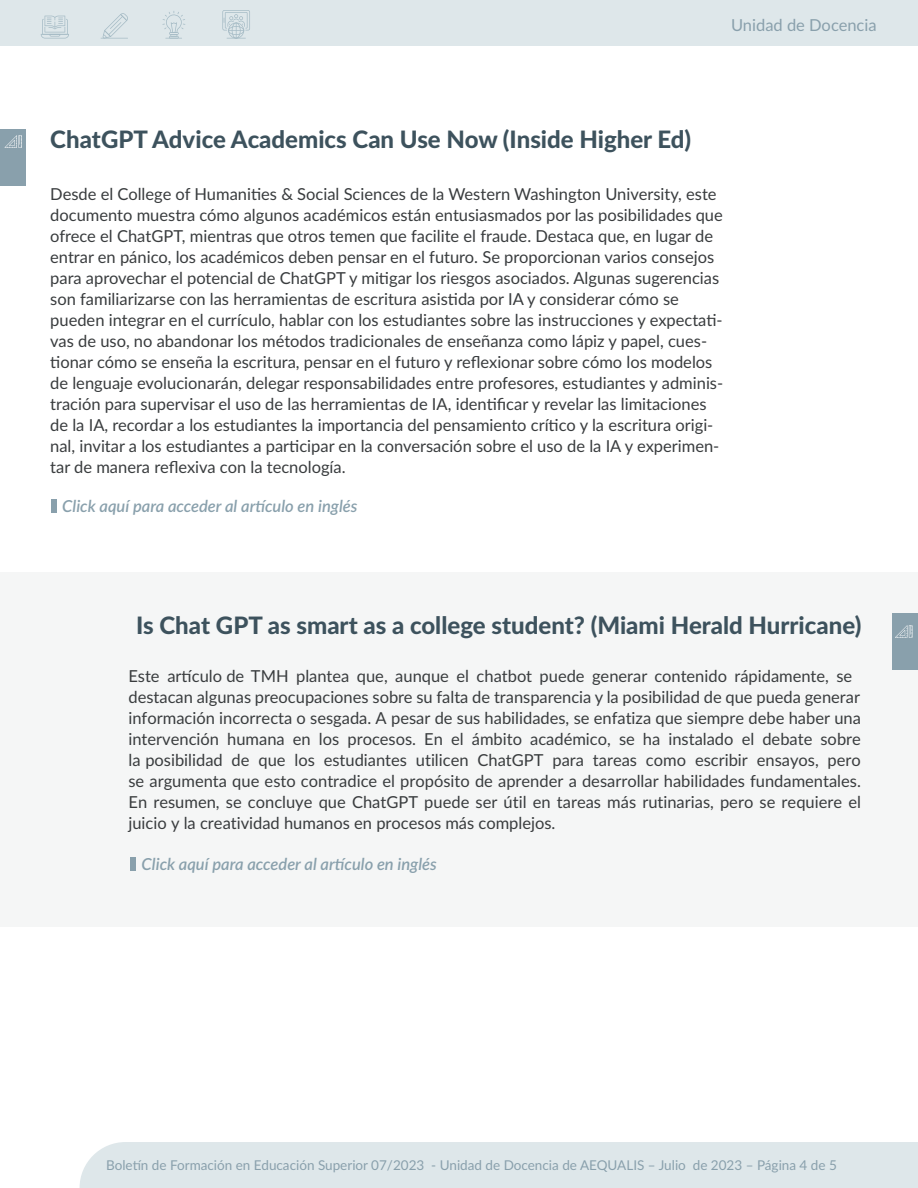
<style>
.page{position:relative;width:918px;height:1188px;background:#fff}
.page>*{position:absolute;margin:0;border:0;box-sizing:border-box;transform-origin:0 0}
.t1{font:800 24px "Lato";color:#3d525d}
.t2{font:16.5px/21px "Lato";color:#393c3e}
.t3{font:italic 600 16.5px "Lato";color:#89a0ac}
.t4{font:16.5px "Lato";color:#89a0ac}
.t5{font:13.5px "Lato";color:#89a0ac}
</style>
<div class="page">
<div style="left:0;top:572px;width:918px;height:354px;background:#f5f6f6"></div>
<div style="left:0;top:0;width:918px;height:46px;background:#dee7ea"></div>
<svg style="left:41px;top:16px;width:28px;height:23px"></svg>
<svg style="left:162px;top:11px;width:23px;height:28px"></svg>
<svg style="left:222px;top:10px;width:28px;height:29px"></svg>
<svg style="left:101px;top:13px;width:27px;height:26px"></svg>
<div style="left:0;top:129px;width:26px;height:56px;background:#89a0ac"></div>
<div style="left:80px;top:1142px;width:838px;height:46px;background:#dee7ea"></div>
<div style="left:51px;top:500px;width:6px;height:13px;background:#89a0ac"></div>
<div style="left:892px;top:614px;width:26px;height:56px;background:#89a0ac"></div>
<svg style="left:5px;top:135px;width:17px;height:13px"></svg>
<div style="left:130px;top:858px;width:6px;height:13px;background:#89a0ac"></div>
<svg style="left:895px;top:625px;width:17px;height:13px"></svg>
<p class="t4" style="left:731px;top:13px;width:147px">Unidad de Docencia</p>
<h1 class="t1" style="left:50px;top:121px;width:643px">ChatGPT Advice Academics Can Use Now (Inside Higher Ed)</h1>
<p class="t2" style="left:50px;top:183px;width:674px">Desde el College of Humanities &amp; Social Sciences de la Western Washington University, este documento muestra cómo algunos académicos están entusiasmados por las posibilidades que ofrece el ChatGPT, mientras que otros temen que facilite el fraude. Destaca que, en lugar de entrar en pánico, los académicos deben pensar en el futuro. Se proporcionan varios consejos para aprovechar el potencial de ChatGPT y mitigar los riesgos asociados. Algunas sugerencias son familiarizarse con las herramientas de escritura asistida por IA y considerar cómo se pueden integrar en el currículo, hablar con los estudiantes sobre las instrucciones y expectati&shy;vas de uso, no abandonar los métodos tradicionales de enseñanza como lápiz y papel, cues&shy;tionar cómo se enseña la escritura, pensar en el futuro y reflexionar sobre cómo los modelos de lenguaje evolucionarán, delegar responsabilidades entre profesores, estudiantes y adminis&shy;tración para supervisar el uso de las herramientas de IA, identificar y revelar las limitaciones de la IA, recordar a los estudiantes la importancia del pensamiento crítico y la escritura origi&shy;nal, invitar a los estudiantes a participar en la conversación sobre el uso de la IA y experimen&shy;tar de manera reflexiva con la tecnología.</p>
<p class="t3" style="left:62px;top:494px;width:297px">Click aquí para acceder al artículo en inglés</p>
<h1 class="t1" style="left:136px;top:608px;width:727px">Is Chat GPT as smart as a college student? (Miami Herald Hurricane)</h1>
<p class="t2" style="left:128px;top:664px;width:734px">Este artículo de TMH plantea que, aunque el chatbot puede generar contenido rápidamente, se destacan algunas preocupaciones sobre su falta de transparencia y la posibilidad de que pueda generar información incorrecta o sesgada. A pesar de sus habilidades, se enfatiza que siempre debe haber una intervención humana en los procesos. En el ámbito académico, se ha instalado el debate sobre la posibilidad de que los estudiantes utilicen ChatGPT para tareas como escribir ensayos, pero se argumenta que esto contradice el propósito de aprender a desarrollar habilidades fundamentales.<br>En resumen, se concluye que ChatGPT puede ser útil en tareas más rutinarias, pero se requiere el juicio y la creatividad humanos en procesos más complejos.</p>
<p class="t3" style="left:142px;top:852px;width:297px">Click aquí para acceder al artículo en inglés</p>
<p class="t5" style="left:106px;top:1156px;width:732px">Boletín de Formación en Educación Superior 07/2023 - Unidad de Docencia de AEQUALIS – Julio de 2023 – Página 4 de 5</p>
</div>
